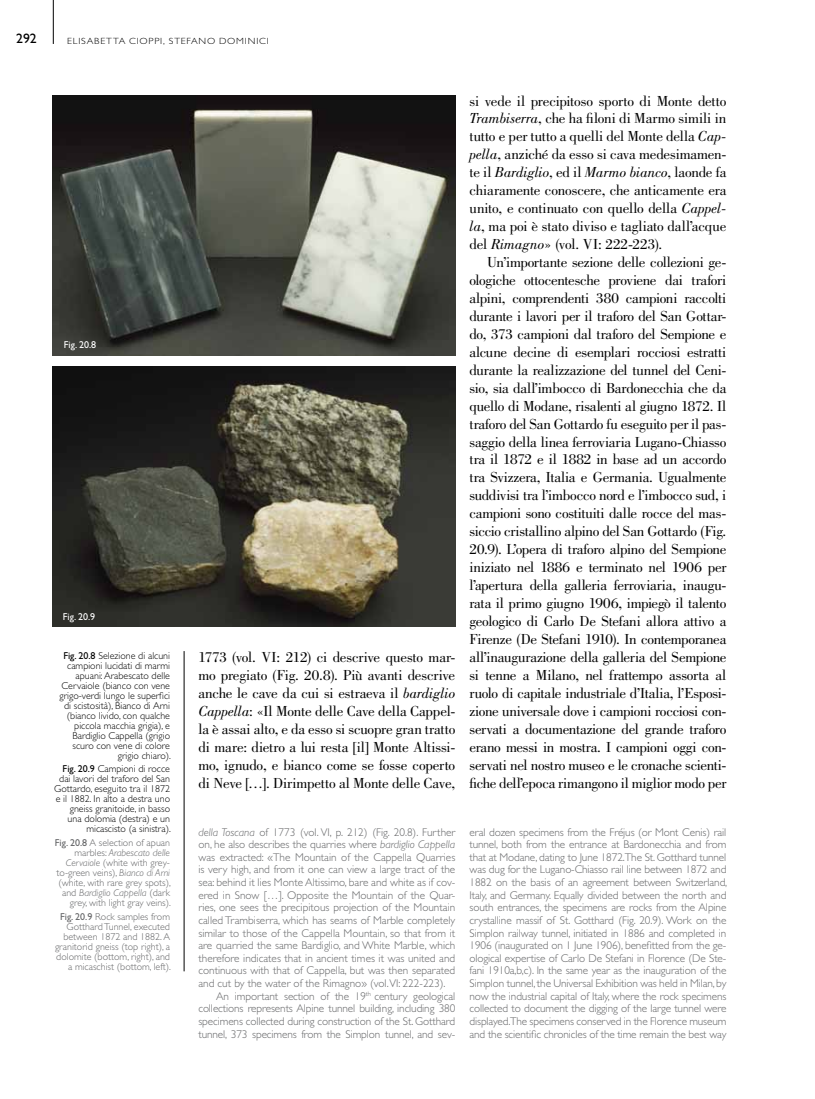
<style>
.page{position:relative;width:815px;height:1099px;background:#fff}
.page>*{position:absolute;margin:0;border:0;box-sizing:border-box;transform-origin:0 0}
.t1{font:15px/18px "Bodoni Std";letter-spacing:-.015em;color:#000;text-align:justify}
.t2{font:13.75px "Gill Sans Std";color:#000}
.t3{font:300 11.25px/12.6px "Gill Sans Std";color:#646567;text-align:justify}
.t4{font:300 10px/10px "Gill Sans Std";color:#000;text-align:right}
.t5{font:300 10px/10px "Gill Sans Std";color:#646567;text-align:right}
.t6{font:10px "Gill Sans Std";color:#fff}
.t7{font:300 9px "Gill Sans Std";letter-spacing:.08em;color:#000;scale:1.11 1}
.s1{font-weight:400}
.s2{font-style:italic}
</style>
<div class="page">
<hr style="left:53px;top:0;width:1px;height:44px;background:#000">
<img style="left:53px;top:95px;width:402px;height:260px">
<img style="left:52px;top:366px;width:403px;height:261px">
<hr style="left:184px;top:651px;width:1px;height:320px;background:#000">
<p class="t2" style="left:16px;top:31px;width:22px">292</p>
<p class="t7" style="left:67px;top:36px;width:109px">Elisabetta Cioppi, STEFA</p>
<p class="t7" style="left:199px;top:36px;width:57px">NO DOMINICI</p>
<p class="t6" style="left:64px;top:339px;width:34px">Fig. 20.8</p>
<p class="t6" style="left:63px;top:610px;width:34px">Fig. 20.9</p>
<p class="t4" style="left:59px;top:650px;width:113px"><span class="s1">Fig. 20.8</span> Selezione di alcuni campioni lucidati di marmi apuani: Arabescato delle<br>Cervaiole (bianco con vene grigo-verdi lungo le superfici di scistosità), Bianco di Arni (bianco livido, con qualche piccola macchia grigia), e<br>Bardiglio Cappella (grigio scuro con vene di colore grigio chiaro).</p>
<p class="t4" style="left:54px;top:764px;width:118px"><span class="s1">Fig. 20.9</span> Campioni di rocce dai lavori del traforo del San<br>Gottardo, eseguito tra il 1872 e il 1882. I n alto a destra uno gneiss granitoide, in basso una dolomia (destra) e un micascisto (a sinistra).</p>
<p class="t5" style="left:55px;top:837px;width:117px"><span class="s1">Fig. 20.8</span> A selection of apuan marbles: <span class="s2">Arabescato delle<br>Cervaiole</span> (white with grey&shy;to-green veins), <span class="s2">Bianco di Arni </span>(white, with rare grey spots), and <span class="s2">Bardiglio Cappella</span> (dark grey, with light gray veins).</p>
<p class="t5" style="left:55px;top:911px;width:117px"><span class="s1">Fig. 20.9</span> Rock samples from<br>Gotthard Tunnel, executed between 1872 and 1882. A granitorid gneiss (top right), a dolomite (bottom, right), and a micaschist (bottom, left).</p>
<p class="t1" style="left:198px;top:648px;width:258px">1773 (vol. VI: 212) ci descrive questo mar&shy;mo pregiato (Fig. 20.8). Più avanti descrive anche le cave da cui si estraeva il <span class="s2">bardiglio Cappella</span>: «Il Monte delle Cave della Cappel&shy;la è assai alto, e da esso si scuopre gran tratto di mare: dietro a lui resta [il] Monte Altissi&shy;mo, ignudo, e bianco come se fosse coperto di Neve […]. Dirimpetto al Monte delle Cave,</p>
<p class="t1" style="left:469px;top:92px;width:258px">si vede il precipitoso sporto di Monte detto <span class="s2">Trambiserra</span>, che ha filoni di Marmo simili in tutto e per tutto a quelli del Monte della <span class="s2">Cap&shy;pella</span>, anziché da esso si cava medesimamen&shy;te il <span class="s2">Bardiglio</span>, ed il <span class="s2">Marmo bianco</span>, laonde fa chiaramente conoscere, che anticamente era unito, e continuato con quello della <span class="s2">Cappel&shy;la</span>, ma poi è stato diviso e tagliato dall’acque del <span class="s2">Rimagno</span>» (vol. VI: 222-223).</p>
<p class="t1" style="left:469px;top:253px;width:258px;text-indent:18px">Un’importante sezione delle collezioni ge&shy;ologiche ottocentesche proviene dai trafori alpini, comprendenti 380 campioni raccolti durante i lavori per il traforo del San Gottar&shy;do, 373 campioni dal traforo del Sempione e alcune decine di esemplari rocciosi estratti durante la realizzazione del tunnel del Ceni&shy;sio, sia dall’imbocco di Bardonecchia che da quello di Modane, risalenti al giugno 1872. Il traforo del San Gottardo fu eseguito per il pas&shy;saggio della linea ferroviaria Lugano-Chiasso tra il 1872 e il 1882 in base ad un accordo tra Svizzera, Italia e Germania. Ugualmente suddivisi tra l’imbocco nord e l’imbocco sud, i campioni sono costituiti dalle rocce del mas&shy;siccio cristallino alpino del San Gottardo (Fig.<br>20.9). L’opera di traforo alpino del Sempione iniziato nel 1886 e terminato nel 1906 per l’apertura della galleria ferroviaria, inaugu&shy;rata il primo giugno 1906, impiegò il talento geologico di Carlo De Stefani allora attivo a Firenze (De Stefani 1910). In contemporanea all’inaugurazione della galleria del Sempione si tenne a Milano, nel frattempo assorta al ruolo di capitale industriale d’Italia, l’Esposi&shy;zione universale dove i campioni rocciosi con&shy;servati a documentazione del grande traforo erano messi in mostra. I campioni oggi con&shy;servati nel nostro museo e le cronache scienti&shy;fiche dell’epoca rimangono il miglior modo per</p>
<p class="t3" style="left:198px;top:825px;width:258px"><span class="s2">della Toscana</span> of 1773 (vol. VI , p. 212) (Fig. 20.8). Further</p>
<p class="t3" style="left:198px;top:838px;width:258px">on, he also describes the quarries where <span class="s2">bardiglio Cappella</span></p>
<p class="t3" style="left:198px;top:850px;width:258px">was extracted: «The Mountain of the Cappella Quarries</p>
<p class="t3" style="left:198px;top:863px;width:258px">is very high, and from it one can view a large tract of the</p>
<p class="t3" style="left:198px;top:876px;width:258px">sea: behind it lies Monte Altissimo, bare and white as if cov-</p>
<p class="t3" style="left:198px;top:888px;width:258px">ered in Snow […]. Opposite the Mountain of the Quar-</p>
<p class="t3" style="left:198px;top:901px;width:258px">ries, one sees the precipitous projection of the Mountain</p>
<p class="t3" style="left:198px;top:914px;width:258px">called Trambiserra, which has seams of Marble completely</p>
<p class="t3" style="left:198px;top:926px;width:258px">similar to those of the Cappella Mountain, so that from it</p>
<p class="t3" style="left:198px;top:939px;width:258px">are quarried the same Bardiglio, and White Marble, which</p>
<p class="t3" style="left:198px;top:951px;width:258px">therefore indicates that in ancient times it was united and</p>
<p class="t3" style="left:198px;top:964px;width:258px">continuous with that of Cappella, but was then separated</p>
<p class="t3" style="left:198px;top:977px;width:249px">and cut by the water of the Rimagno» (vol.VI : 222-223).</p>
<p class="t3" style="left:216px;top:989px;width:241px">An important section of the 19<sup>th</sup> century geological</p>
<p class="t3" style="left:198px;top:1002px;width:258px">collections represents Alpine tunnel building, including 380</p>
<p class="t3" style="left:198px;top:1015px;width:258px">specimens collected during construction of the St. Gotthard</p>
<p class="t3" style="left:198px;top:1027px;width:258px">tunnel, 373 specimens from the Simplon tunnel, and sev-</p>
<p class="t3" style="left:469px;top:825px;width:259px">eral dozen specimens from the Fréjus (or Mont Cenis) rail tunnel, both from the entrance at Bardonecchia and from that at Modane, dating to June 1872.The St. Gotthard tunnel was dug for the Lugano-Chiasso rail line between 1872 and 1882 on the basis of an agreement between Switzerland, Italy, and Germany. Equally divided between the north and south entrances, the specimens are rocks from the Alpine crystalline massif of St. Gotthard (Fig. 20.9). Work on the Simplon railway tunnel, initiated in 1886 and completed in 1906 (inaugurated on 1 June 1906), benefitted from the ge&shy;ological expertise of Carlo De Stefani in Florence (De Ste&shy;fani 1910a,b,c). I n the same year as the inauguration of the Simplon tunnel, the Universal Exhibition was held in Milan, by now the industrial capital of Italy, where the rock specimens collected to document the digging of the large tunnel were displayed.The specimens conserved in the Florence museum and the scientific chronicles of the time remain the best way</p>
</div>
